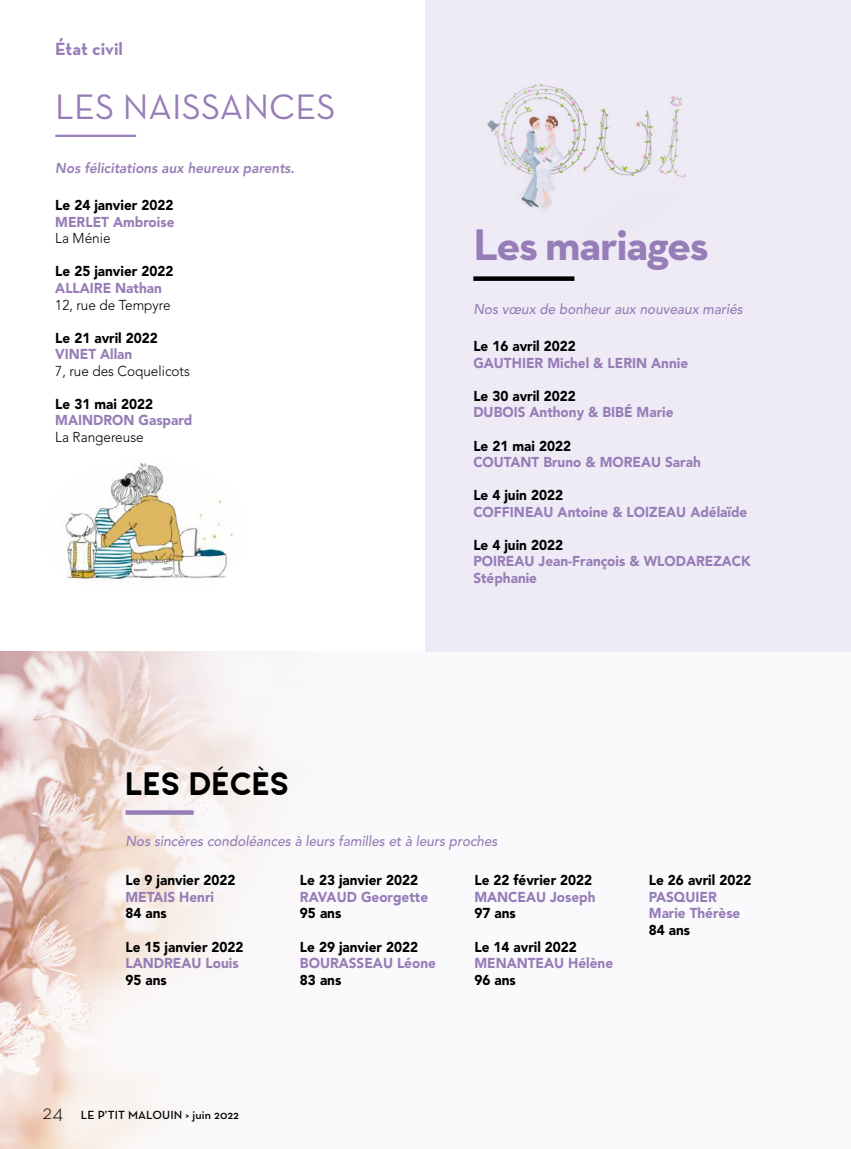
<style>
.page{position:relative;width:851px;height:1149px;background:#fff}
.page>*{position:absolute;margin:0;border:0;box-sizing:border-box;transform-origin:0 0}
.t1{font:700 45px "Neutra Text";letter-spacing:-.03em;color:#977db7}
.t2{font:36px "Neutra Text";color:#977db7}
.t3{font:700 33px "Leo Semi Rounded";color:#000}
.t4{font:700 18px "Neutra Text";color:#977db7}
.t5{font:900 14.25px/16.5px "Avenir LT";color:#977db7;scale:.95 1}
.t6{font:900 14.25px "Avenir LT";color:#000;scale:.95 1}
.t7{font:italic 500 14.25px "Avenir LT";color:#977db7;scale:.95 1}
.t8{font:300 14.25px "Avenir LT Std";color:#000;scale:.95 1}
.t9{font:italic 800 14.25px "Avenir LT";color:#977db7;scale:.95 1}
.t10{font:600 12px "Neutra Text";letter-spacing:.01em;color:#000}
.s1{font-weight:300;font-size:21px}
</style>
<div class="page">
<div style="left:0;top:651px;width:850px;height:497px;background:#faf9fc"></div>
<img style="left:0;top:651px;width:258px;height:497px">
<div style="left:425px;top:0;width:425px;height:651px;background:#efebf6"></div>
<svg style="left:125px;top:810px;width:68px;height:4px"></svg>
<hr style="left:55px;top:135px;width:81px;height:2px;background:#977db7">
<img style="left:487px;top:83px;width:200px;height:127px">
<img style="left:65px;top:463px;width:168px;height:119px">
<div style="left:473px;top:276px;width:101px;height:5px;background:#000"></div>
<p class="t4" style="left:55px;top:38px;width:69px">État civil</p>
<h2 class="t2" style="left:55px;top:85px;width:281px">LES NAISSANCES</h2>
<p class="t9" style="left:55px;top:160px;width:253px">Nos félicitations aux heureux parents.</p>
<p class="t6" style="left:55px;top:197px;width:126px">Le 24 janvier 2022</p>
<p class="t5" style="left:55px;top:213px;width:127px">MERLET Ambroise</p>
<p class="t8" style="left:55px;top:230px;width:60px">La Ménie</p>
<p class="t6" style="left:55px;top:263px;width:126px">Le 25 janvier 2022</p>
<p class="t5" style="left:55px;top:280px;width:114px">ALLAIRE Nathan</p>
<p class="t8" style="left:55px;top:296px;width:123px">12, rue de Tempyre</p>
<p class="t6" style="left:55px;top:329px;width:109px">Le 21 avril 2022</p>
<p class="t5" style="left:55px;top:346px;width:83px">VINET Allan</p>
<p class="t8" style="left:55px;top:362px;width:143px">7, rue des Coquelicots</p>
<p class="t6" style="left:55px;top:395px;width:104px">Le 31 mai 2022</p>
<p class="t5" style="left:55px;top:412px;width:146px">MAINDRON Gaspard</p>
<p class="t8" style="left:55px;top:428px;width:94px">La Rangereuse</p>
<h1 class="t1" style="left:473px;top:216px;width:237px">Les mariages</h1>
<p class="t7" style="left:473px;top:301px;width:285px">Nos vœux de bonheur aux nouveaux mariés</p>
<p class="t6" style="left:473px;top:338px;width:109px">Le 16 avril 2022</p>
<p class="t5" style="left:473px;top:354px;width:227px">GAUTHIER Michel &amp; LERIN Annie</p>
<p class="t6" style="left:473px;top:387px;width:109px">Le 30 avril 2022</p>
<p class="t5" style="left:473px;top:404px;width:212px">DUBOIS Anthony &amp; BIBÉ Marie</p>
<p class="t6" style="left:473px;top:437px;width:104px">Le 21 mai 2022</p>
<p class="t5" style="left:473px;top:453px;width:241px">COUTANT Bruno &amp; MOREAU Sarah</p>
<p class="t6" style="left:473px;top:486px;width:96px">Le 4 juin 2022</p>
<p class="t5" style="left:473px;top:503px;width:290px">COFFINEAU Antoine &amp; LOIZEAU Adélaïde</p>
<p class="t6" style="left:473px;top:536px;width:96px">Le 4 juin 2022</p>
<p class="t5" style="left:473px;top:552px;width:294px">POIREAU Jean-François &amp; WLODAREZACK<br>Stéphanie</p>
<h3 class="t3" style="left:125px;top:766px;width:165px">LES DÉCÈS</h3>
<p class="t7" style="left:125px;top:832px;width:393px">Nos sincères condoléances à leurs familles et à leurs proches</p>
<p class="t6" style="left:125px;top:871px;width:117px">Le 9 janvier 2022</p>
<p class="t5" style="left:125px;top:888px;width:95px">METAIS Henri</p>
<p class="t6" style="left:125px;top:904px;width:45px">84 ans</p>
<p class="t6" style="left:125px;top:937px;width:126px">Le 15 janvier 2022</p>
<p class="t5" style="left:125px;top:954px;width:121px">LANDREAU Louis</p>
<p class="t6" style="left:125px;top:970px;width:45px">95 ans</p>
<p class="t6" style="left:474px;top:871px;width:125px">Le 22 février 2022</p>
<p class="t5" style="left:474px;top:888px;width:129px">MANCEAU Joseph</p>
<p class="t6" style="left:474px;top:904px;width:45px">97 ans</p>
<p class="t6" style="left:474px;top:937px;width:109px">Le 14 avril 2022</p>
<p class="t5" style="left:474px;top:954px;width:147px">MENANTEAU Hélène</p>
<p class="t6" style="left:474px;top:970px;width:45px">96 ans</p>
<p class="t6" style="left:300px;top:871px;width:126px">Le 23 janvier 2022</p>
<p class="t5" style="left:300px;top:888px;width:136px">RAVAUD Georgette</p>
<p class="t6" style="left:300px;top:904px;width:45px">95 ans</p>
<p class="t6" style="left:300px;top:937px;width:126px">Le 29 janvier 2022</p>
<p class="t5" style="left:300px;top:954px;width:144px">BOURASSEAU Léone</p>
<p class="t6" style="left:300px;top:970px;width:45px">83 ans</p>
<p class="t6" style="left:648px;top:871px;width:109px">Le 26 avril 2022</p>
<p class="t5" style="left:648px;top:888px;width:98px">PASQUIER<br>Marie Thérèse</p>
<p class="t6" style="left:648px;top:921px;width:45px">84 ans</p>
<p class="t10" style="left:43px;top:1107px;width:198px"><span class="s1">24</span> LE P’TIT MALOUIN &gt; juin 2022</p>
</div>
